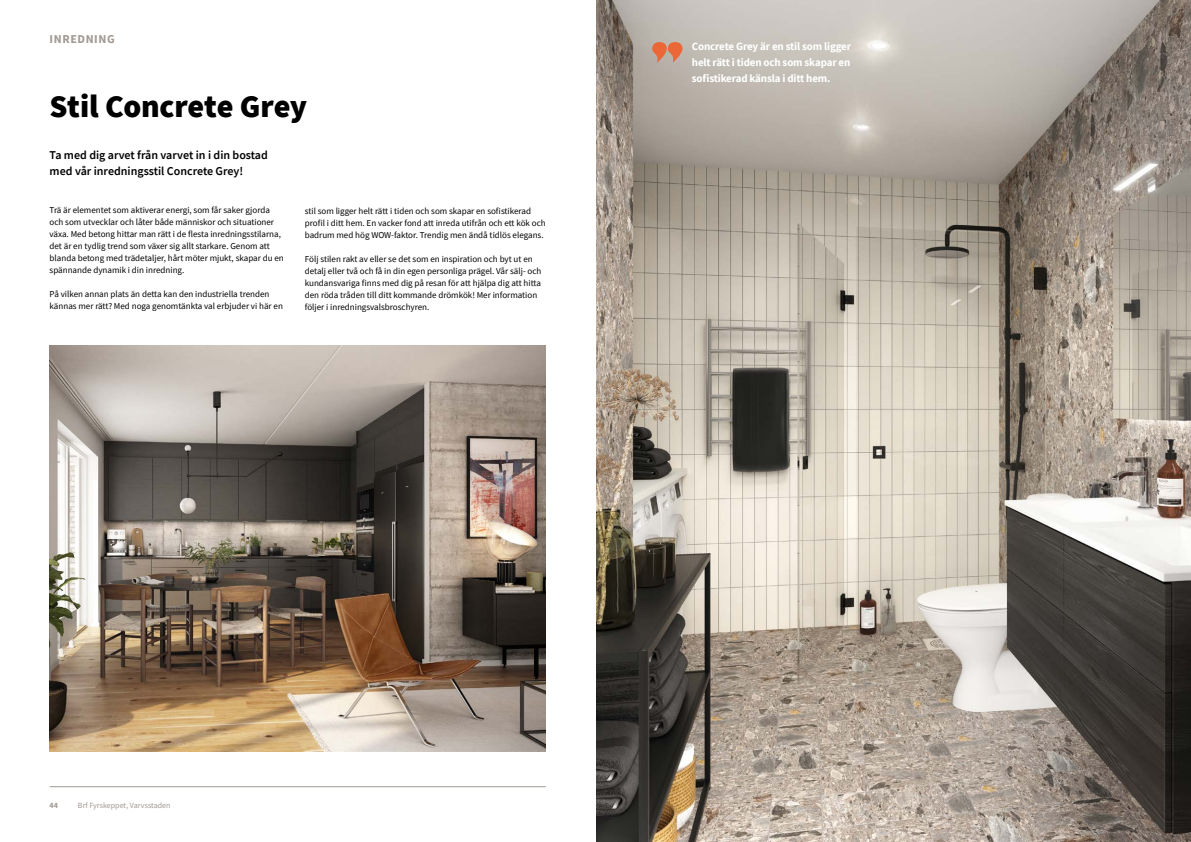
<style>
.page{position:relative;width:1191px;height:842px;background:#fff}
.page>*{position:absolute;margin:0;border:0;box-sizing:border-box;transform-origin:0 0}
.t1{font:900 32px "Source Sans Pro";letter-spacing:-.01em;color:#000}
.Ingress_12_16{font:600 12px/16px "Source Sans Pro";color:#000}
.Kapitel{font:700 12px "Source Sans Pro";letter-spacing:.05em;color:#a29993}
.Brödtext_9_12{font:700 11px/16px "Source Sans Pro";letter-spacing:-.015em;color:#fff;text-align:justify}
.Brödtext_9_12-2{font:9px/12px "Source Sans Pro";color:#000}
.t2{font:8px "Source Sans Pro";color:#a29993}
.t3{font:700 8px "Source Sans Pro";color:#a29993}
</style>
<div class="page">
<hr style="left:50px;top:786px;width:496px;height:1px;background:#a29993">
<img style="left:50px;top:346px;width:496px;height:405px">
<img style="left:596px;top:0;width:595px;height:842px">
<svg style="left:652px;top:42px;width:30px;height:21px"></svg>
<p class="Kapitel" style="left:50px;top:31px;width:67px">INREDNING</p>
<p class="t1" style="left:50px;top:84px;width:259px">Stil Concrete Grey</p>
<p class="Ingress_12_16" style="left:50px;top:146px;width:220px">Ta med dig arvet från varvet in i din bostad med vår inredningsstil Concrete Grey!</p>
<p class="Brödtext_9_12-2" style="left:50px;top:204px;width:236px">Trä är elementet som aktiverar energi, som får saker gjorda och som utvecklar och låter både människor och situationer växa. Med betong hittar man rätt i de flesta inredningsstilarna, det är en tydlig trend som växer sig allt starkare. Genom att blanda betong med trädetaljer, hårt möter mjukt, skapar du en spännande dynamik i din inredning.</p>
<p class="Brödtext_9_12-2" style="left:50px;top:288px;width:235px">På vilken annan plats än detta kan den industriella trenden kännas mer rätt? Med noga genomtänkta val erbjuder vi här en</p>
<p class="Brödtext_9_12-2" style="left:305px;top:205px;width:242px">stil som ligger helt rätt i tiden och som skapar en sofistikerad profil i ditt hem. En vacker fond att inreda utifrån och ett kök och badrum med hög WOW-faktor. Trendig men ändå tidlös elegans.</p>
<p class="Brödtext_9_12-2" style="left:305px;top:253px;width:238px">Följ stilen rakt av eller se det som en inspiration och byt ut en detalj eller två och få in din egen personliga prägel. Vår sälj- och kundansvariga finns med dig på resan för att hjälpa dig att hitta den röda tråden till ditt kommande drömkök! Mer information följer i inredningsvalsbroschyren.</p>
<p class="Brödtext_9_12" style="left:692px;top:38px;width:161px">Concrete Grey är en stil som ligger helt rätt i tiden och som skapar en sofistikerad känsla i ditt hem.</p>
<p class="t3" style="left:50px;top:800px;width:10px">44</p>
<p class="t2" style="left:78px;top:800px;width:94px">Brf Fyrskeppet, Varvsstaden</p>
</div>
